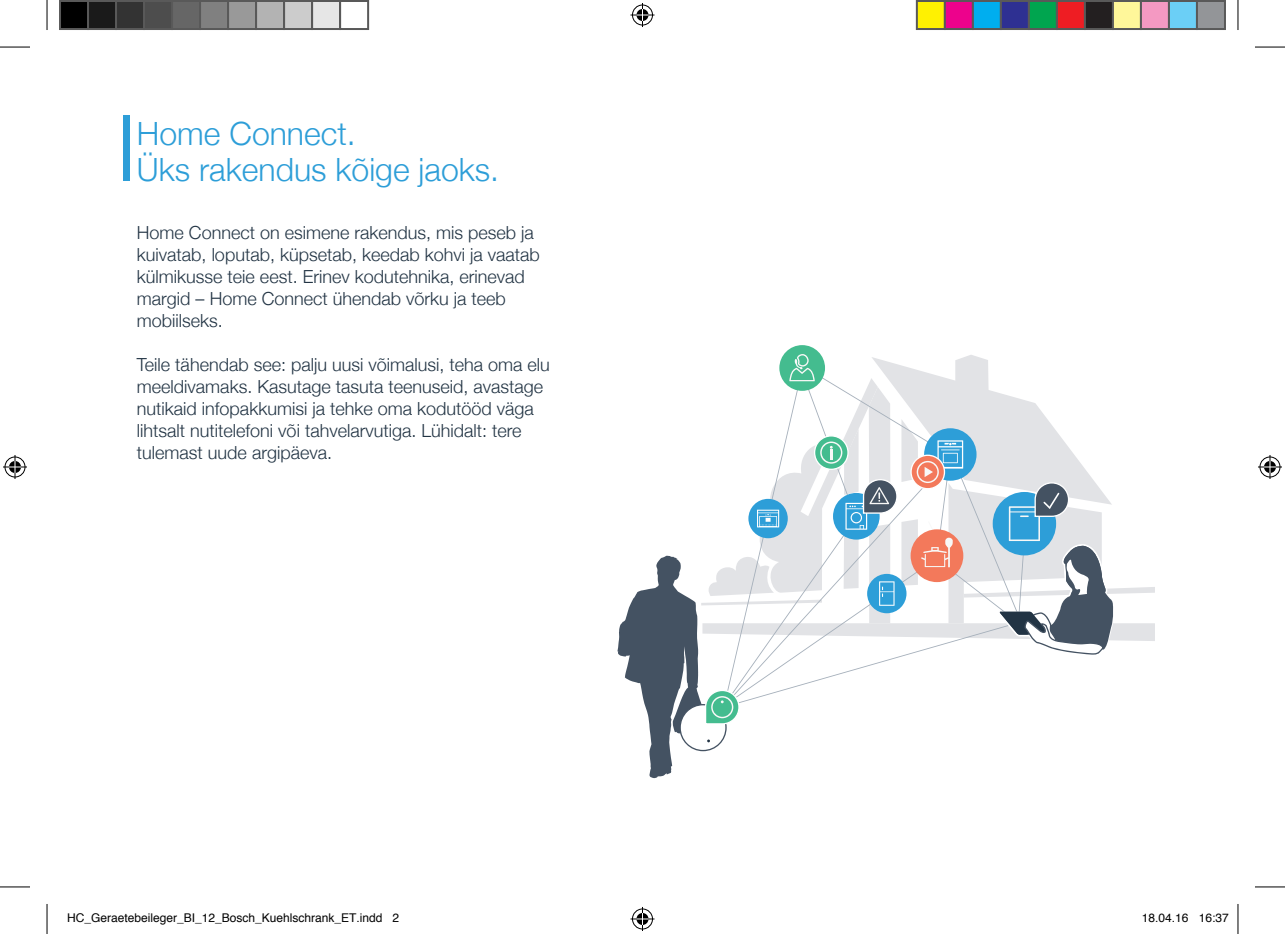
<style>
.page{position:relative;width:1285px;height:934px;background:#fff}
.page>*{position:absolute;margin:0;border:0;box-sizing:border-box;transform-origin:0 0}
.t1{font:300 32px/36px "Helvetica Neue";color:#2d9ed8}
.t2{font:300 18px/22px "Helvetica Neue";color:#223444}
.t3{font:12px "Helvetica";color:#000}
</style>
<div class="page">
<div style="left:124px;top:115px;width:6px;height:65px;background:#2d9ed8"></div>
<div style="left:779px;top:345px;width:46px;height:45px;background:#44bc8f;border-radius:50%"></div>
<svg style="left:617px;top:354px;width:538px;height:423px"></svg>
<hr style="left:0;top:47px;width:30px;height:1px;background:#000">
<hr style="left:1255px;top:47px;width:30px;height:1px;background:#000">
<hr style="left:0;top:886px;width:30px;height:1px;background:#000">
<hr style="left:1255px;top:886px;width:30px;height:1px;background:#000">
<hr style="left:47px;top:0;width:1px;height:30px;background:#000">
<hr style="left:47px;top:903px;width:1px;height:30px;background:#000">
<hr style="left:1237px;top:0;width:1px;height:30px;background:#000">
<hr style="left:1237px;top:903px;width:1px;height:30px;background:#000">
<svg style="left:630px;top:3px;width:24px;height:24px"></svg>
<svg style="left:630px;top:907px;width:24px;height:23px"></svg>
<svg style="left:3px;top:455px;width:24px;height:24px"></svg>
<svg style="left:1258px;top:455px;width:24px;height:24px"></svg>
<div style="left:60px;top:1px;width:28px;height:28px;background:#000"></div>
<div style="left:59px;top:0;width:30px;height:30px;border:2px solid #595959"></div>
<div style="left:88px;top:1px;width:28px;height:28px;background:#1a1a1a"></div>
<div style="left:87px;top:0;width:30px;height:30px;border:2px solid #595959"></div>
<div style="left:116px;top:1px;width:28px;height:28px;background:#333"></div>
<div style="left:115px;top:0;width:30px;height:30px;border:2px solid #595959"></div>
<div style="left:144px;top:1px;width:28px;height:28px;background:#4d4d4d"></div>
<div style="left:143px;top:0;width:30px;height:30px;border:2px solid #595959"></div>
<div style="left:172px;top:1px;width:28px;height:28px;background:#666"></div>
<div style="left:171px;top:0;width:30px;height:30px;border:2px solid #595959"></div>
<div style="left:200px;top:1px;width:28px;height:28px;background:#808080"></div>
<div style="left:199px;top:0;width:30px;height:30px;border:2px solid #595959"></div>
<div style="left:228px;top:1px;width:28px;height:28px;background:#999"></div>
<div style="left:227px;top:0;width:30px;height:30px;border:2px solid #595959"></div>
<div style="left:256px;top:1px;width:28px;height:28px;background:#b3b3b3"></div>
<div style="left:255px;top:0;width:30px;height:30px;border:2px solid #595959"></div>
<div style="left:284px;top:1px;width:28px;height:28px;background:#ccc"></div>
<div style="left:283px;top:0;width:30px;height:30px;border:2px solid #595959"></div>
<div style="left:312px;top:1px;width:28px;height:28px;background:#e6e6e6"></div>
<div style="left:311px;top:0;width:30px;height:30px;border:2px solid #595959"></div>
<div style="left:339px;top:0;width:30px;height:30px;border:2px solid #595959"></div>
<div style="left:917px;top:1px;width:28px;height:28px;background:#fff101"></div>
<div style="left:916px;top:0;width:30px;height:30px;border:2px solid #595959"></div>
<div style="left:945px;top:1px;width:28px;height:28px;background:#ed028c"></div>
<div style="left:944px;top:0;width:30px;height:30px;border:2px solid #595959"></div>
<div style="left:973px;top:1px;width:28px;height:28px;background:#00aeef"></div>
<div style="left:972px;top:0;width:30px;height:30px;border:2px solid #595959"></div>
<div style="left:1001px;top:1px;width:28px;height:28px;background:#2e3092"></div>
<div style="left:1000px;top:0;width:30px;height:30px;border:2px solid #595959"></div>
<div style="left:1029px;top:1px;width:28px;height:28px;background:#00a54f"></div>
<div style="left:1028px;top:0;width:30px;height:30px;border:2px solid #595959"></div>
<div style="left:1057px;top:1px;width:28px;height:28px;background:#ee1d23"></div>
<div style="left:1056px;top:0;width:30px;height:30px;border:2px solid #595959"></div>
<div style="left:1085px;top:1px;width:28px;height:28px;background:#231f20"></div>
<div style="left:1084px;top:0;width:30px;height:30px;border:2px solid #595959"></div>
<div style="left:1113px;top:1px;width:28px;height:28px;background:#fff79a"></div>
<div style="left:1112px;top:0;width:30px;height:30px;border:2px solid #595959"></div>
<div style="left:1141px;top:1px;width:28px;height:28px;background:#f499c2"></div>
<div style="left:1140px;top:0;width:30px;height:30px;border:2px solid #595959"></div>
<div style="left:1169px;top:1px;width:28px;height:28px;background:#6bcff6"></div>
<div style="left:1168px;top:0;width:30px;height:30px;border:2px solid #595959"></div>
<div style="left:1197px;top:1px;width:28px;height:28px;background:#939598"></div>
<div style="left:1196px;top:0;width:30px;height:30px;border:2px solid #595959"></div>
<h1 class="t1" style="left:137px;top:113px;width:364px">Home Connect.<br>Üks rakendus kõige jaoks.</h1>
<p class="t2" style="left:137px;top:220px;width:404px">Home Connect on esimene rakendus, mis peseb ja kuivatab, loputab, küpsetab, keedab kohvi ja vaatab külmikusse teie eest. Erinev kodutehnika, erinevad margid – Home Connect ühendab võrku ja teeb mobiilseks.</p>
<p class="t2" style="left:137px;top:352px;width:414px">Teile tähendab see: palju uusi võimalusi, teha oma elu meeldivamaks. Kasutage tasuta teenuseid, avastage nutikaid infopakkumisi ja tehke oma kodutööd väga lihtsalt nutitelefoni või tahvelarvutiga. Lühidalt: tere tulemast uude argipäeva.</p>
<p class="t3" style="left:67px;top:908px;width:334px">HC_Geraetebeileger_BI_12_Bosch_Kuehlschrank_ET.indd 2</p>
<p class="t3" style="left:1142px;top:908px;width:88px">18.04.16 16:37</p>
</div>
